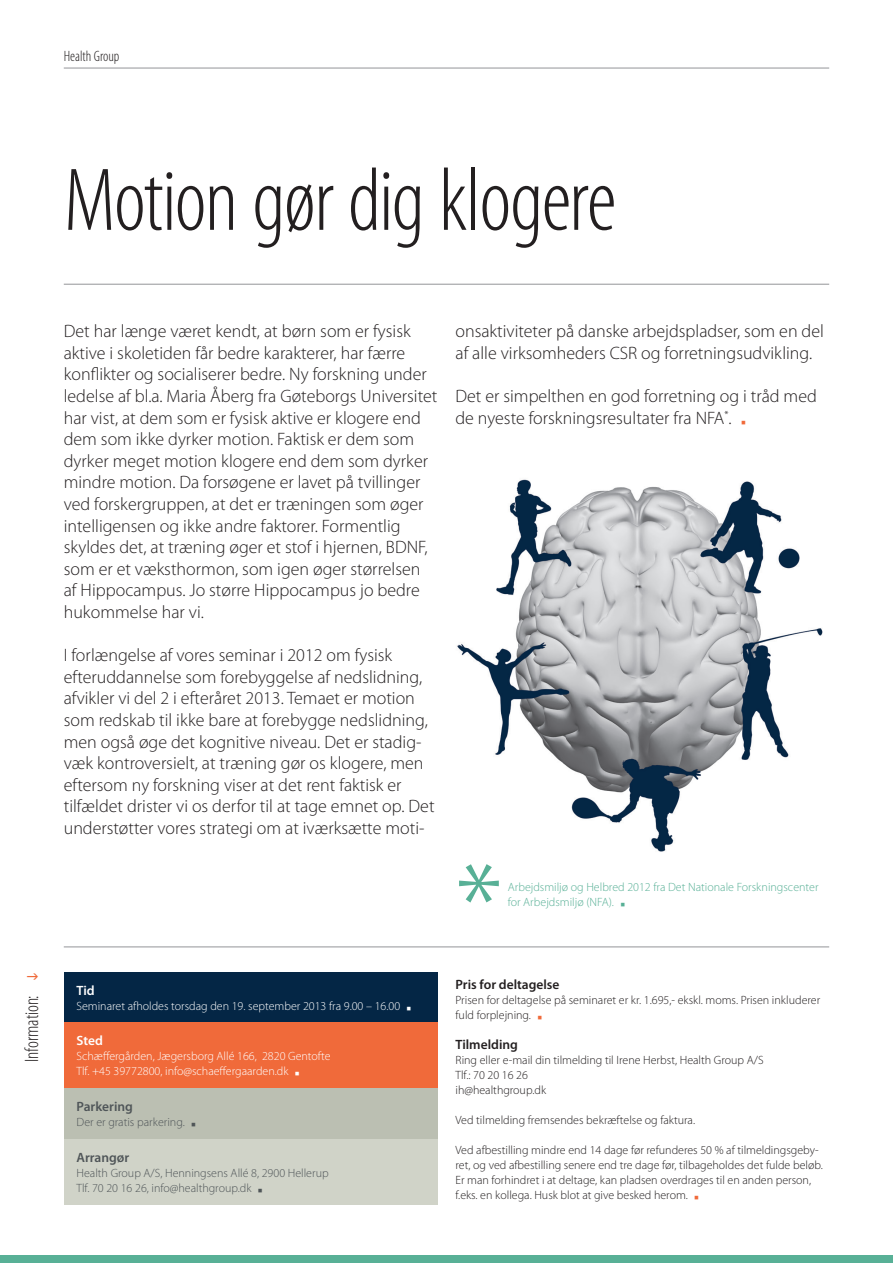
<style>
.page{position:relative;width:893px;height:1263px;background:#fff}
.page>*{position:absolute;margin:0;border:0;box-sizing:border-box;transform-origin:0 0}
.Brød{font:300 120px "Myriad Pro";color:#58b096}
.t1{font:300 condensed 90px "Myriad Pro";letter-spacing:-.02em;color:#231f20}
.afsnit{font:300 condensed 19.5px "Myriad Pro";letter-spacing:-.01em;color:#231f20}
.Brød-2{font:300 18px/21.6px "Myriad Pro";color:#231f20}
.Klummetitel{font:300 condensed 15px "Myriad Pro";color:#231f20}
.Brød-3{font:600 13.5px "Myriad Pro";color:#231f20}
.Brød-4{font:600 13.5px "Myriad Pro";color:#4f5558}
.Brød-5{font:600 13.5px "Myriad Pro";letter-spacing:-.005em;color:#fff}
.Brød-6{font:300 12px/15px "Myriad Pro";color:#231f20}
.Brød-7{font:300 12px/15px "Myriad Pro";color:#fff}
.Brød-8{font:300 12px/15px "Myriad Pro";color:#4f5558}
.Brød-9{font:300 12px/15px "Myriad Pro";color:#58b096}
.s1{color:#f06a3a}
</style>
<div class="page">
<hr style="left:64px;top:68px;width:765px;height:1px;background:#939598">
<hr style="left:64px;top:284px;width:765px;height:1px;background:#939598">
<hr style="left:64px;top:946px;width:765px;height:1px;background:#939598">
<div style="left:0;top:1255px;width:893px;height:8px;background:#58b096"></div>
<img style="left:457px;top:479px;width:366px;height:373px">
<div style="left:64px;top:972px;width:373px;height:50px;background:#042645"></div>
<div style="left:64px;top:1022px;width:373px;height:66px;background:#f06a3a"></div>
<div style="left:64px;top:1088px;width:373px;height:51px;background:#bbbfb2"></div>
<div style="left:64px;top:1139px;width:373px;height:65px;background:#d0d3c8"></div>
<p class="Klummetitel" style="left:64px;top:48px;width:57px">Health Group</p>
<p class="t1" style="left:64px;top:152px;width:554px">Motion gør dig klogere</p>
<p class="Brød-2" style="left:64px;top:321px;width:375px">Det har længe været kendt, at børn som er fysisk aktive i skoletiden får bedre karakterer, har færre konflikter og socialiserer bedre. Ny forskning under ledelse af bl.a. Maria Åberg fra Gøteborgs Universitet har vist, at dem som er fysisk aktive er klogere end dem som ikke dyrker motion. Faktisk er dem som dyrker meget motion klogere end dem som dyrker mindre motion. Da forsøgene er lavet på tvillinger ved forskergruppen, at det er træningen som øger intelligensen og ikke andre faktorer. Formentlig skyldes det, at træning øger et stof i hjernen, BDNF, som er et væksthormon, som igen øger størrelsen af Hippocampus. Jo større Hippocampus jo bedre hukommelse har vi.</p>
<p class="Brød-2" style="left:64px;top:645px;width:372px">I forlængelse af vores seminar i 2012 om fysisk efteruddannelse som forebyggelse af nedslidning, afvikler vi del 2 i efteråret 2013. Temaet er motion som redskab til ikke bare at forebygge nedslidning, men også øge det kognitive niveau. Det er stadig&shy;væk kontroversielt, at træning gør os klogere, men eftersom ny forskning viser at det rent faktisk er tilfældet drister vi os derfor til at tage emnet op. Det understøtter vores strategi om at iværksætte moti-</p>
<p class="Brød-2" style="left:455px;top:321px;width:370px">onsaktiviteter på danske arbejdspladser, som en del af alle virksomheders CSR og forretningsudvikling.</p>
<p class="Brød-2" style="left:455px;top:385px;width:363px">Det er simpelthen en god forretning og i tråd med de nyeste forskningsresultater fra NFA<sup>*</sup>. <span class="s1">▪</span></p>
<p class="Brød" style="left:455px;top:840px;width:48px">*</p>
<p class="Brød-9" style="left:508px;top:879px;width:312px">Arbejdsmiljø og Helbred 2012 fra Det Nationale Forskningscenter for Arbejdsmiljø (NFA). ▪</p>
<p class="afsnit" style="left:21px;top:1062px;width:68px;rotate:-90deg">Information:</p>
<p class="Brød-5" style="left:77px;top:983px;width:20px">Tid</p>
<p class="Brød-7" style="left:77px;top:998px;width:337px">Seminaret afholdes torsdag den 19. september 2013 fra 9.00 – 16.00 ▪</p>
<p class="Brød-5" style="left:77px;top:1033px;width:28px">Sted</p>
<p class="Brød-7" style="left:77px;top:1049px;width:256px">Schæffergården, Jægersborg Allé 166, 2820 Gentofte<br>Tlf. +45 39772800, info@schaeffergaarden.dk ▪</p>
<p class="Brød-4" style="left:77px;top:1099px;width:58px">Parkering</p>
<p class="Brød-8" style="left:77px;top:1115px;width:121px">Der er gratis parkering. ▪</p>
<p class="Brød-4" style="left:77px;top:1150px;width:54px">Arrangør</p>
<p class="Brød-8" style="left:77px;top:1165px;width:254px">Health Group A/S, Henningsens Allé 8, 2900 Hellerup<br>Tlf. 70 20 16 26, info@healthgroup.dk ▪</p>
<p class="Brød-3" style="left:455px;top:977px;width:106px">Pris for deltagelse</p>
<p class="Brød-6" style="left:455px;top:992px;width:366px">Prisen for deltagelse på seminaret er kr. 1.695,- ekskl. moms. Prisen inkluderer fuld forplejning. <span class="s1">▪</span></p>
<p class="Brød-3" style="left:455px;top:1037px;width:64px">Tilmelding</p>
<p class="Brød-6" style="left:455px;top:1052px;width:310px">Ring eller e-mail din tilmelding til Irene Herbst, Health Group A/S<br>Tlf.: 70 20 16 26<br>ih@healthgroup.dk</p>
<p class="Brød-6" style="left:455px;top:1112px;width:241px">Ved tilmelding fremsendes bekræftelse og faktura.</p>
<p class="Brød-6" style="left:455px;top:1142px;width:369px">Ved afbestilling mindre end 14 dage før refunderes 50 % af tilmeldingsgeby&shy;ret, og ved afbestilling senere end tre dage før, tilbageholdes det fulde beløb.<br>Er man forhindret i at deltage, kan pladsen overdrages til en anden person, f.eks. en kollega. Husk blot at give besked herom. <span class="s1">▪</span></p>
</div>
